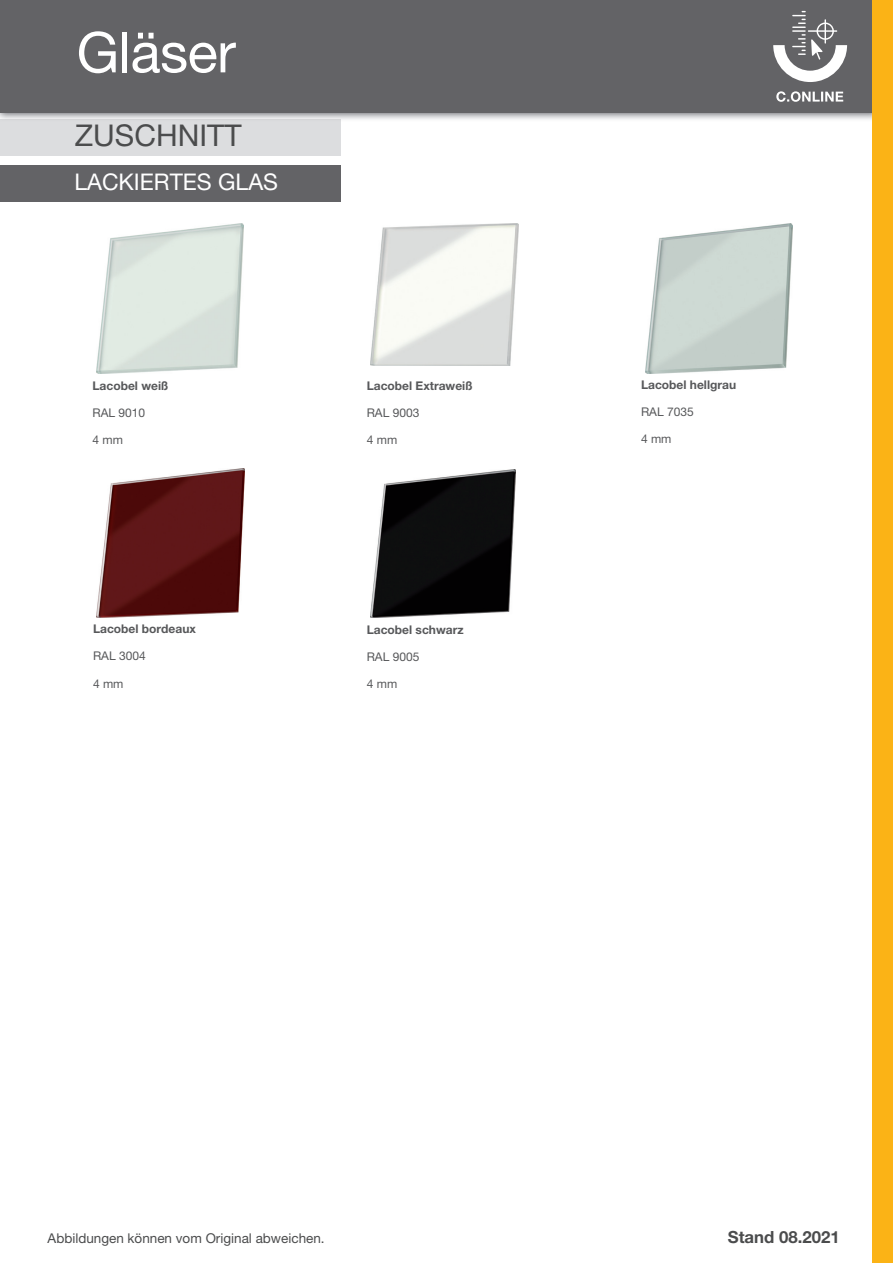
<style>
.page{position:relative;width:893px;height:1263px;background:#fff}
.page>*{position:absolute;margin:0;border:0;box-sizing:border-box;transform-origin:0 0}
.t1{font:56.1px "Helvetica Neue LT Pro";letter-spacing:-.01em;color:#fff}
.t2{font:30px "Helvetica Neue LT Pro";color:#4b4c4d}
.t3{font:22.95px "Helvetica Neue LT Pro";color:#fff}
.t4{font:700 16.8px "Helvetica Neue LT Pro";color:#4b4c4d}
.t5{font:13.5px "Helvetica Neue LT Pro";color:#4b4c4d}
.t6{font:700 12px "Helvetica Neue LT Pro";color:#57585a}
.t7{font:12px "Helvetica Neue LT Pro";color:#57585a}
</style>
<div class="page">
<div style="left:0;top:165px;width:340px;height:37px;background:#636366"></div>
<div style="left:0;top:120px;width:340px;height:36px;background:#dcdddf"></div>
<div style="left:0;top:0;width:873px;height:113px;background:#636366"></div>
<svg style="left:773px;top:11px;width:74px;height:91px"></svg>
<div style="left:872px;top:0;width:21px;height:1263px;background:#fbb316"></div>
<img style="left:96px;top:224px;width:148px;height:150px">
<img style="left:371px;top:224px;width:147px;height:142px">
<img style="left:645px;top:224px;width:147px;height:150px">
<img style="left:370px;top:470px;width:145px;height:148px">
<img style="left:97px;top:469px;width:147px;height:149px">
<h1 class="t1" style="left:77px;top:19px;width:161px">Gläser</h1>
<h2 class="t2" style="left:75px;top:118px;width:168px">ZUSCHNITT</h2>
<h3 class="t3" style="left:74px;top:168px;width:205px">LACKIERTES GLAS</h3>
<p class="t6" style="left:92px;top:378px;width:77px">Lacobel weiß</p>
<p class="t7" style="left:92px;top:405px;width:54px">RAL 9010</p>
<p class="t7" style="left:92px;top:432px;width:32px">4 mm</p>
<p class="t6" style="left:93px;top:622px;width:104px">Lacobel bordeaux</p>
<p class="t7" style="left:93px;top:649px;width:54px">RAL 3004</p>
<p class="t7" style="left:93px;top:676px;width:32px">4 mm</p>
<p class="t6" style="left:367px;top:378px;width:107px">Lacobel Extraweiß</p>
<p class="t7" style="left:367px;top:405px;width:54px">RAL 9003</p>
<p class="t7" style="left:367px;top:432px;width:32px">4 mm</p>
<p class="t6" style="left:367px;top:622px;width:98px">Lacobel schwarz</p>
<p class="t7" style="left:367px;top:649px;width:54px">RAL 9005</p>
<p class="t7" style="left:367px;top:676px;width:32px">4 mm</p>
<p class="t6" style="left:641px;top:377px;width:97px">Lacobel hellgrau</p>
<p class="t7" style="left:641px;top:405px;width:54px">RAL 7035</p>
<p class="t7" style="left:641px;top:432px;width:32px">4 mm</p>
<p class="t5" style="left:48px;top:1230px;width:279px">Abbildungen können vom Original abweichen.</p>
<h3 class="t4" style="left:728px;top:1226px;width:113px">Stand 08.2021</h3>
</div>
